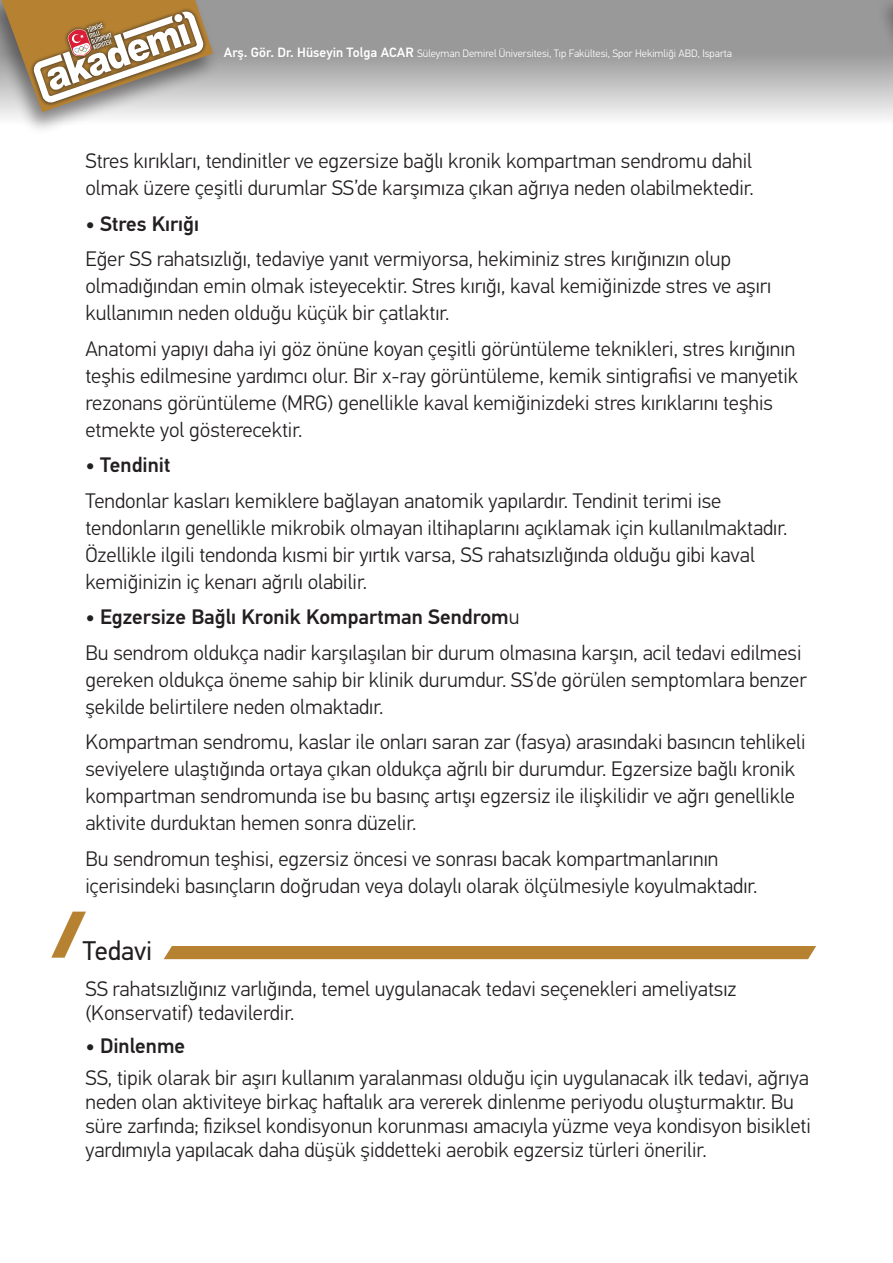
<style>
.page{position:relative;width:893px;height:1263px;background:#fff}
.page>*{position:absolute;margin:0;border:0;box-sizing:border-box;transform-origin:0 0}
.t1{font:27px "PF Din Text Universal";color:#231f20}
.t2{font:300 21px/27px "PF Din Text Universal";color:#231f20}
.t3{font:500 21px "PF Din Text Universal";color:#231f20}
.t4{font:300 10.65px "PF Din Text Universal";color:#fff}
.s1{font-weight:500;font-size:13.5px}
.s2{font-weight:300}
</style>
<div class="page">
<svg style="left:221px;top:0;width:654px;height:118px;background:#b1b1b1"></svg>
<div style="left:875px;top:0;width:18px;height:136px;background:#231f20;opacity:.5"></div>
<svg style="left:892px;top:0;width:1px;height:112px"></svg>
<div style="left:0;top:0;width:221px;height:136px;background:#231f20;opacity:.5"></div>
<svg style="left:0;top:0;width:213px;height:112px"></svg>
<svg style="left:51px;top:911px;width:35px;height:47px"></svg>
<div style="left:164px;top:946px;width:652px;height:13px;background:#b68232"></div>
<p class="t4" style="left:224px;top:47px;width:510px"><span class="s1">Arş. Gör. Dr. Hüseyin Tolga ACAR</span> Süleyman Demirel Üniversitesi, Tıp Fakültesi, Spor Hekimliği ABD, Isparta</p>
<p class="t2" style="left:85px;top:149px;width:670px">Stres kırıkları, tendinitler ve egzersize bağlı kronik kompartman sendromu dahil olmak üzere çeşitli durumlar SS’de karşımıza çıkan ağrıya neden olabilmektedir.</p>
<p class="t3" style="left:85px;top:210px;width:115px">• Stres Kırığı</p>
<p class="t2" style="left:85px;top:247px;width:687px">Eğer SS rahatsızlığı, tedaviye yanıt vermiyorsa, hekiminiz stres kırığınızın olup olmadığından emin olmak isteyecektir. Stres kırığı, kaval kemiğinizde stres ve aşırı kullanımın neden olduğu küçük bir çatlaktır.</p>
<p class="t2" style="left:85px;top:336px;width:714px">Anatomi yapıyı daha iyi göz önüne koyan çeşitli görüntüleme teknikleri, stres kırığının teşhis edilmesine yardımcı olur. Bir x-ray görüntüleme, kemik sintigrafisi ve manyetik rezonans görüntüleme (MRG) genellikle kaval kemiğinizdeki stres kırıklarını teşhis etmekte yol gösterecektir.</p>
<p class="t3" style="left:85px;top:452px;width:87px">• Tendinit</p>
<p class="t2" style="left:85px;top:488px;width:703px">Tendonlar kasları kemiklere bağlayan anatomik yapılardır. Tendinit terimi ise tendonların genellikle mikrobik olmayan iltihaplarını açıklamak için kullanılmaktadır.<br>Özellikle ilgili tendonda kısmi bir yırtık varsa, SS rahatsızlığında olduğu gibi kaval kemiğinizin iç kenarı ağrılı olabilir.</p>
<p class="t3" style="left:85px;top:604px;width:436px">• Egzersize Bağlı Kronik Kompartman Sendrom<span class="s2">u</span></p>
<p class="t2" style="left:85px;top:640px;width:723px">Bu sendrom oldukça nadir karşılaşılan bir durum olmasına karşın, acil tedavi edilmesi gereken oldukça öneme sahip bir klinik durumdur. SS’de görülen semptomlara benzer şekilde belirtilere neden olmaktadır.</p>
<p class="t2" style="left:85px;top:730px;width:721px">Kompartman sendromu, kaslar ile onları saran zar (fasya) arasındaki basıncın tehlikeli seviyelere ulaştığında ortaya çıkan oldukça ağrılı bir durumdur. Egzersize bağlı kronik kompartman sendromunda ise bu basınç artışı egzersiz ile ilişkilidir ve ağrı genellikle aktivite durduktan hemen sonra düzelir.</p>
<p class="t2" style="left:85px;top:846px;width:674px">Bu sendromun teşhisi, egzersiz öncesi ve sonrası bacak kompartmanlarının içerisindeki basınçların doğrudan veya dolaylı olarak ölçülmesiyle koyulmaktadır.</p>
<p class="t1" style="left:83px;top:934px;width:71px">Tedavi</p>
<p class="t2" style="left:85px;top:978px;width:653px;line-height:24px">SS rahatsızlığınız varlığında, temel uygulanacak tedavi seçenekleri ameliyatsız (Konservatif) tedavilerdir.</p>
<p class="t3" style="left:85px;top:1032px;width:101px">• Dinlenme</p>
<p class="t2" style="left:85px;top:1067px;width:727px;line-height:24px">SS, tipik olarak bir aşırı kullanım yaralanması olduğu için uygulanacak ilk tedavi, ağrıya neden olan aktiviteye birkaç haftalık ara vererek dinlenme periyodu oluşturmaktır. Bu süre zarfında; fiziksel kondisyonun korunması amacıyla yüzme veya kondisyon bisikleti yardımıyla yapılacak daha düşük şiddetteki aerobik egzersiz türleri önerilir.</p>
</div>
